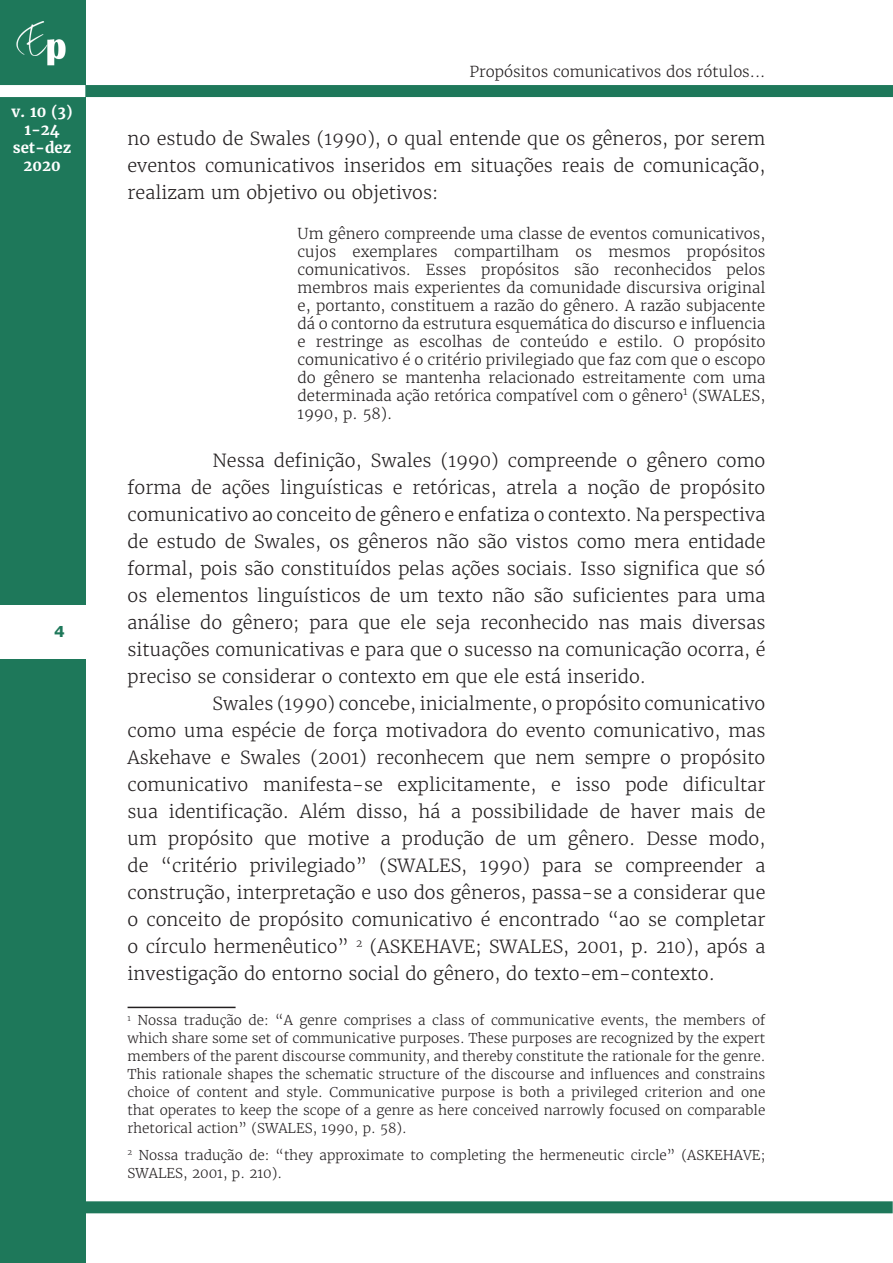
<style>
.page{position:relative;width:893px;height:1263px;background:#fff}
.page>*{position:absolute;margin:0;border:0;box-sizing:border-box;transform-origin:0 0}
.Corpo_do_artigo{font:300 18px/27px "Merriweather";color:#231f20;text-align:justify}
.Citação__4L{font:300 15px/18px "Merriweather";color:#231f20;text-align:justify}
.t1{font:700 15px/18px "Merriweather";color:#fff;text-align:center}
.t2{font:700 15px "Verdana";color:#1e785a}
.Rodapé{font:300 13.5px/18px "Merriweather";color:#231f20;text-align:justify}
</style>
<div class="page">
<div style="left:0;top:0;width:85px;height:1263px;background:#1e785a"></div>
<img style="left:16px;top:21px;width:50px;height:45px">
<div style="left:85px;top:85px;width:808px;height:12px;background:#1e785a"></div>
<div style="left:0;top:85px;width:85px;height:12px;background:#fff"></div>
<div style="left:0;top:605px;width:85px;height:53px;background:#fff"></div>
<div style="left:84px;top:1201px;width:809px;height:12px;background:#1e785a"></div>
<hr style="left:128px;top:1007px;width:108px;height:1px;background:#231f20">
<p class="t1" style="left:11px;top:103px;width:63px">v. 10 (3)<br>1-24 set-dez<br>2020</p>
<p class="t2" style="left:54px;top:622px;width:12px">4</p>
<p class="Citação__4L" style="left:469px;top:63px;width:297px">Propósitos comunicativos dos rótulos...</p>
<p class="Corpo_do_artigo" style="left:128px;top:125px;width:639px">no estudo de Swales (1990), o qual entende que os gêneros, por serem eventos comunicativos inseridos em situações reais de comunicação, realizam um objetivo ou objetivos:</p>
<p class="Citação__4L" style="left:298px;top:224px;width:469px">Um gênero compreende uma classe de eventos comunicativos, cujos exemplares compartilham os mesmos propósitos comunicativos. Esses propósitos são reconhecidos pelos membros mais experientes da comunidade discursiva original e, portanto, constituem a razão do gênero. A razão subjacente dá o contorno da estrutura esquemática do discurso e influencia e restringe as escolhas de conteúdo e estilo. O propósito comunicativo é o critério privilegiado que faz com que o escopo do gênero se mantenha relacionado estreitamente com uma determinada ação retórica compatível com o gênero<sup>1</sup> (SWALES, 1990, p. 58).</p>
<p class="Corpo_do_artigo" style="left:128px;top:447px;width:639px;text-indent:85px">Nessa definição, Swales (1990) compreende o gênero como forma de ações linguísticas e retóricas, atrela a noção de propósito comunicativo ao conceito de gênero e enfatiza o contexto. Na perspectiva de estudo de Swales, os gêneros não são vistos como mera entidade formal, pois são constituídos pelas ações sociais. Isso significa que só os elementos linguísticos de um texto não são suficientes para uma análise do gênero; para que ele seja reconhecido nas mais diversas situações comunicativas e para que o sucesso na comunicação ocorra, é preciso se considerar o contexto em que ele está inserido.</p>
<p class="Corpo_do_artigo" style="left:128px;top:690px;width:639px;text-indent:85px">Swales (1990) concebe, inicialmente, o propósito comunicativo como uma espécie de força motivadora do evento comunicativo, mas Askehave e Swales (2001) reconhecem que nem sempre o propósito comunicativo manifesta-se explicitamente, e isso pode dificultar sua identificação. Além disso, há a possibilidade de haver mais de um propósito que motive a produção de um gênero. Desse modo, de “critério privilegiado” (SWALES, 1990) para se compreender a construção, interpretação e uso dos gêneros, passa-se a considerar que o conceito de propósito comunicativo é encontrado “ao se completar o círculo hermenêutico” <sup>2</sup> (ASKEHAVE; SWALES, 2001, p. 210), após a investigação do entorno social do gênero, do texto-em-contexto.</p>
<p class="Rodapé" style="left:128px;top:1011px;width:639px"><sup>1</sup> Nossa tradução de: “A genre comprises a class of communicative events, the members of which share some set of communicative purposes. These purposes are recognized by the expert members of the parent discourse community, and thereby constitute the rationale for the genre.<br>This rationale shapes the schematic structure of the discourse and influences and constrains choice of content and style. Communicative purpose is both a privileged criterion and one that operates to keep the scope of a genre as here conceived narrowly focused on comparable rhetorical action” (SWALES, 1990, p. 58).</p>
<p class="Rodapé" style="left:128px;top:1146px;width:639px"><sup>2</sup> Nossa tradução de: “they approximate to completing the hermeneutic circle” (ASKEHAVE;<br>SWALES, 2001, p. 210).</p>
</div>
